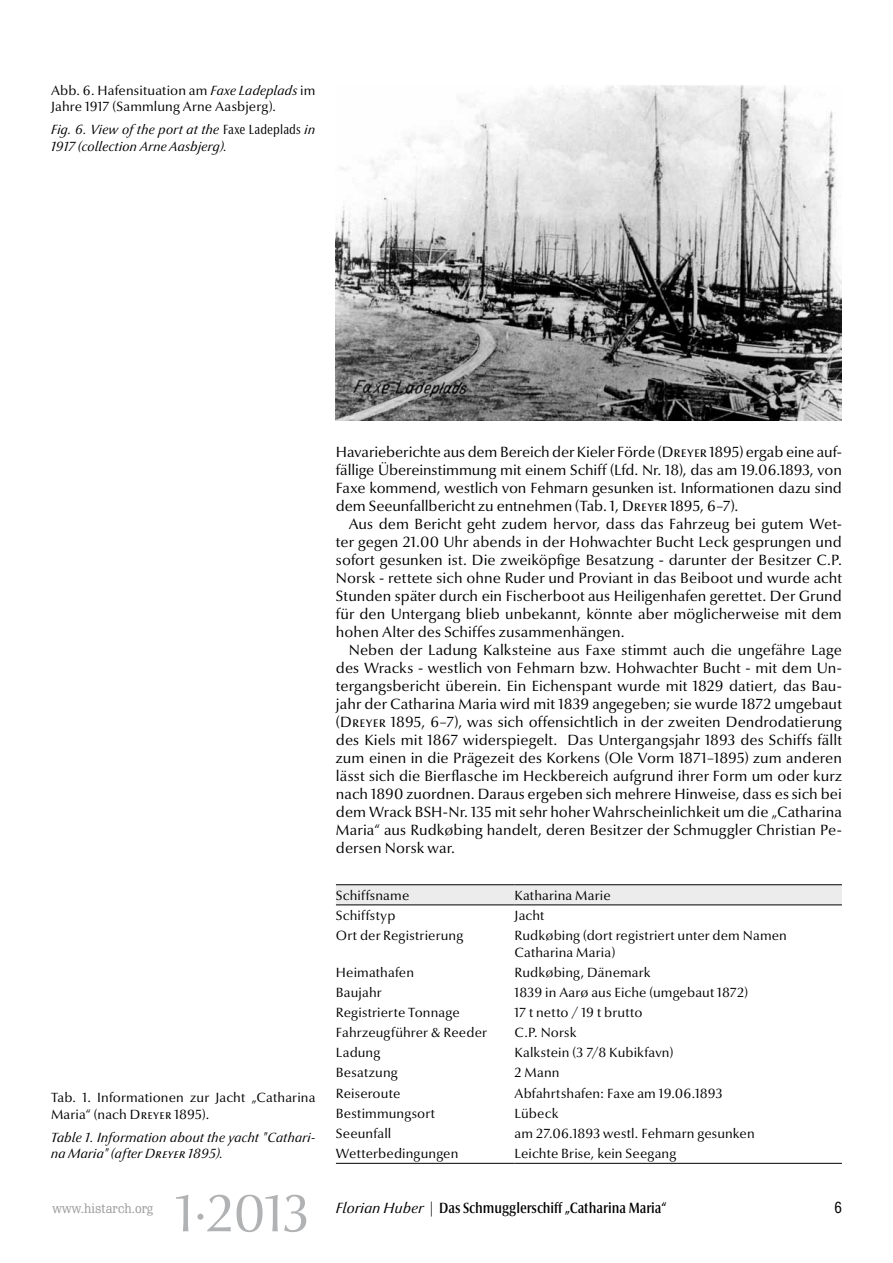
<style>
.page{position:relative;width:893px;height:1263px;background:#fff}
.page>*{position:absolute;margin:0;border:0;box-sizing:border-box;transform-origin:0 0}
.t1{font:52.5px "Optima Nova LT Pro";color:#b1b2b3}
.t2{font:15px/18px "Optima Nova LT Pro";letter-spacing:.005em;color:#000;text-align:justify}
.t3{font:600 condensed 15px "Optima Nova LT Pro";color:#000}
.t4{font:condensed 15px "Swiss 721 BT";color:#000}
.t5{font:13.5px/16.2px "Optima Nova LT Pro";letter-spacing:.01em;color:#000}
.t6{font:italic 13.5px/16.2px "Optima Nova LT Pro";letter-spacing:.01em;color:#000}
.t7{font:13.5px "Schadow BT";color:#9c9c9d}
.t8{font:13.5px "Optima Nova LT Pro";letter-spacing:.035em;color:#000}
.s1{font-style:italic}
.s2{font-style:normal;font-stretch:condensed}
.s3{font-weight:400;font-style:italic;font-stretch:normal}
.s4{font-family:"Swiss 721 BT";font-weight:300;font-stretch:normal}
</style>
<div class="page">
<img style="left:336px;top:85px;width:506px;height:336px">
<svg style="left:336px;top:885px;width:506px;height:20px;background:#e1e1e1"></svg>
<hr style="left:336px;top:884px;width:178px;height:1px;background:#000">
<hr style="left:514px;top:884px;width:328px;height:1px;background:#000">
<hr style="left:336px;top:905px;width:178px;height:1px;background:#000">
<hr style="left:514px;top:905px;width:328px;height:1px;background:#000">
<hr style="left:336px;top:1163px;width:178px;height:1px;background:#000">
<hr style="left:514px;top:1163px;width:328px;height:1px;background:#000">
<p class="t5" style="left:51px;top:82px;width:266px">Abb. 6. Hafensituation am <span class="s1">Faxe Ladeplads</span> im<br>Jahre 1917 (Sammlung Arne Aasbjerg).</p>
<p class="t6" style="left:51px;top:122px;width:266px">Fig. 6. View of the port at the <span class="s2">Faxe Ladeplads</span> in<br>1917 (collection Arne Aasbjerg).</p>
<p class="t5" style="left:51px;top:1089px;width:266px">Tab. 1. Informationen zur Jacht „Catharina<br>Maria“ (nach Dreyer 1895).</p>
<p class="t6" style="left:51px;top:1129px;width:266px">Table 1. Information about the yacht "Cathari&shy;na Maria" (after Dreyer 1895).</p>
<p class="t2" style="left:336px;top:442px;width:507px">Havarieberichte aus dem Bereich der Kieler Förde (Dreyer 1895) ergab eine auf&shy;fällige Übereinstimmung mit einem Schiff (Lfd. Nr. 18), das am 19.06.1893, von Faxe kommend, westlich von Fehmarn gesunken ist. Informationen dazu sind dem Seeunfallbericht zu entnehmen (Tab. 1, Dreyer 1895, 6–7).</p>
<p class="t2" style="left:336px;top:514px;width:508px;text-indent:13px">Aus dem Bericht geht zudem hervor, dass das Fahrzeug bei gutem Wet&shy;ter gegen 21.00 Uhr abends in der Hohwachter Bucht Leck gesprungen und sofort gesunken ist. Die zweiköpfige Besatzung - darunter der Besitzer C.P.<br>Norsk - rettete sich ohne Ruder und Proviant in das Beiboot und wurde acht Stunden später durch ein Fischerboot aus Heiligenhafen gerettet. Der Grund für den Untergang blieb unbekannt, könnte aber möglicherweise mit dem hohen Alter des Schiffes zusammenhängen.</p>
<p class="t2" style="left:336px;top:640px;width:507px;text-indent:13px">Neben der Ladung Kalksteine aus Faxe stimmt auch die ungefähre Lage des Wracks - westlich von Fehmarn bzw. Hohwachter Bucht - mit dem Un&shy;tergangsbericht überein. Ein Eichenspant wurde mit 1829 datiert, das Bau&shy;jahr der Catharina Maria wird mit 1839 angegeben; sie wurde 1872 umgebaut (Dreyer 1895, 6–7), was sich offensichtlich in der zweiten Dendrodatierung des Kiels mit 1867 widerspiegelt. Das Untergangsjahr 1893 des Schiffs fällt zum einen in die Prägezeit des Korkens (Ole Vorm 1871–1895) zum anderen lässt sich die Bierflasche im Heckbereich aufgrund ihrer Form um oder kurz nach 1890 zuordnen. Daraus ergeben sich mehrere Hinweise, dass es sich bei dem Wrack BSH-Nr. 135 mit sehr hoher Wahrscheinlichkeit um die „Catharina Maria“ aus Rudkøbing handelt, deren Besitzer der Schmuggler Christian Pe&shy;dersen Norsk war.</p>
<p class="t5" style="left:336px;top:887px;width:75px">Schiffsname</p>
<p class="t5" style="left:514px;top:887px;width:98px">Katharina Marie</p>
<p class="t8" style="left:336px;top:907px;width:61px">Schiffstyp</p>
<p class="t5" style="left:514px;top:907px;width:31px">Jacht</p>
<p class="t5" style="left:336px;top:928px;width:129px">Ort der Registrierung</p>
<p class="t5" style="left:514px;top:928px;width:274px">Rudkøbing (dort registriert unter dem Namen<br>Catharina Maria)</p>
<p class="t5" style="left:336px;top:964px;width:80px">Heimathafen</p>
<p class="t5" style="left:514px;top:964px;width:137px">Rudkøbing, Dänemark</p>
<p class="t5" style="left:336px;top:984px;width:47px">Baujahr</p>
<p class="t5" style="left:514px;top:984px;width:235px">1839 in Aarø aus Eiche (umgebaut 1872)</p>
<p class="t5" style="left:336px;top:1004px;width:125px">Registrierte Tonnage</p>
<p class="t5" style="left:514px;top:1004px;width:130px">17 t netto / 19 t brutto</p>
<p class="t5" style="left:336px;top:1024px;width:153px">Fahrzeugführer &amp; Reeder</p>
<p class="t5" style="left:514px;top:1024px;width:63px">C.P. Norsk</p>
<p class="t5" style="left:336px;top:1044px;width:46px">Ladung</p>
<p class="t5" style="left:514px;top:1044px;width:160px">Kalkstein (3 7/8 Kubikfavn)</p>
<p class="t5" style="left:336px;top:1065px;width:63px">Besatzung</p>
<p class="t5" style="left:514px;top:1065px;width:47px">2 Mann</p>
<p class="t5" style="left:336px;top:1085px;width:66px">Reiseroute</p>
<p class="t5" style="left:514px;top:1085px;width:210px">Abfahrtshafen: Faxe am 19.06.1893</p>
<p class="t5" style="left:336px;top:1105px;width:101px">Bestimmungsort</p>
<p class="t5" style="left:514px;top:1105px;width:45px">Lübeck</p>
<p class="t5" style="left:336px;top:1125px;width:57px">Seeunfall</p>
<p class="t5" style="left:514px;top:1125px;width:242px">am 27.06.1893 westl. Fehmarn gesunken</p>
<p class="t5" style="left:336px;top:1145px;width:124px">Wetterbedingungen</p>
<p class="t5" style="left:514px;top:1145px;width:163px">Leichte Brise, kein Seegang</p>
<h1 class="t1" style="left:176px;top:1180px;width:135px">1·2013</h1>
<p class="t7" style="left:53px;top:1199px;width:102px">www.histarch.org</p>
<p class="t3" style="left:336px;top:1198px;width:332px"><span class="s3">Florian Huber</span> <span class="s4">|</span> Das Schmugglerschiff „Catharina Maria“</p>
<p class="t4" style="left:834px;top:1198px;width:9px">6</p>
</div>
